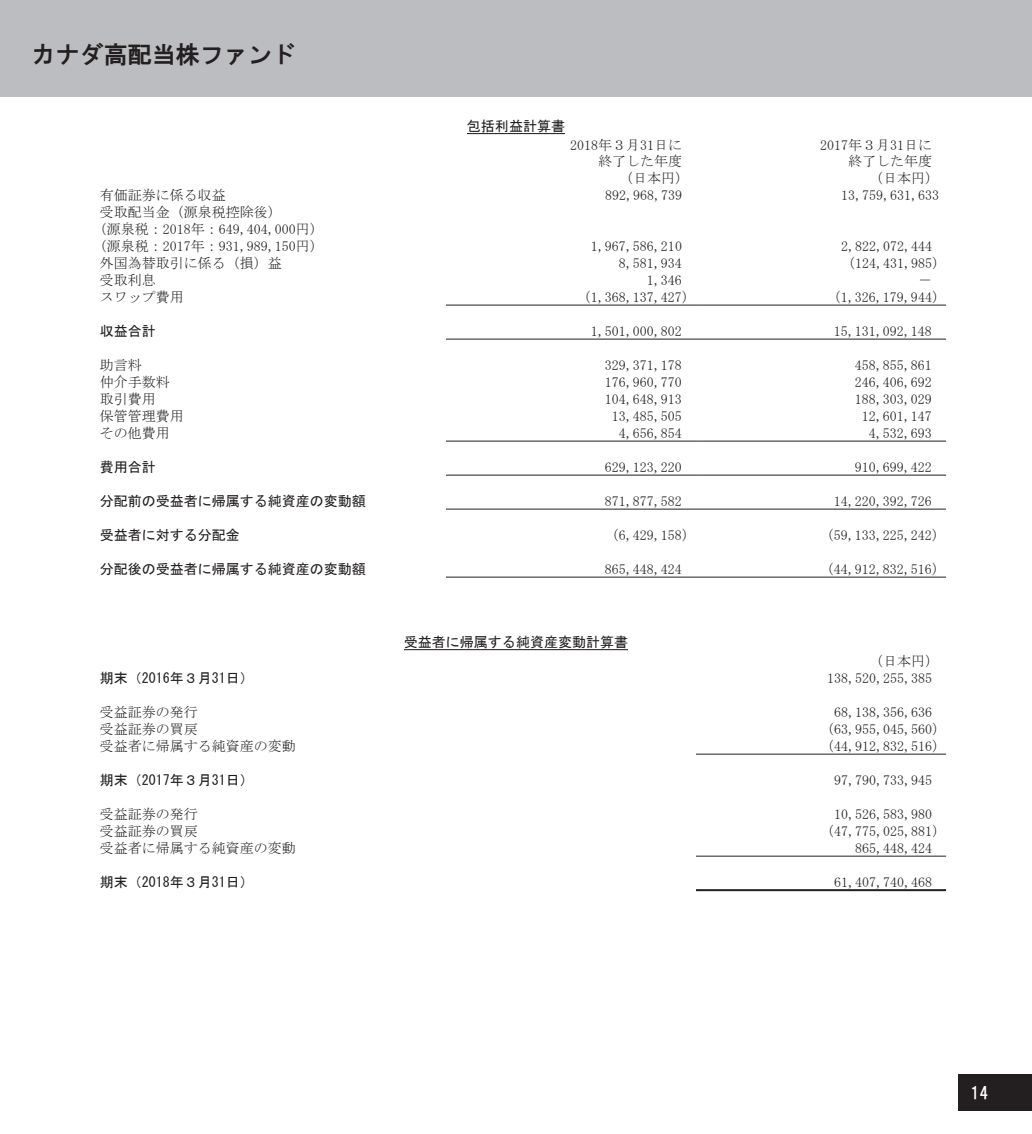
<style>
.page{position:relative;width:1032px;height:1134px;background:#fff}
.page>*{position:absolute;margin:0;border:0;box-sizing:border-box;transform-origin:0 0}
.t1{font:24px "HGS Gothic E";color:#231f20}
.t2{font:16.6px "HGS Gothic E";color:#fff}
.t3{font:14px/16px "MS Mincho";color:#231f20;text-align:right}
.t4{font:14px "MS Gothic";color:#231f20}
</style>
<div class="page">
<div style="left:958px;top:1074px;width:74px;height:37px;background:#231f20"></div>
<div style="left:0;top:0;width:1032px;height:96px;background:#bcbdc0"></div>
<hr style="left:446px;top:305px;width:250px;height:1px;background:#231f20">
<hr style="left:696px;top:305px;width:250px;height:1px;background:#231f20">
<hr style="left:446px;top:339px;width:250px;height:1px;background:#231f20">
<hr style="left:696px;top:339px;width:250px;height:1px;background:#231f20">
<hr style="left:446px;top:441px;width:250px;height:1px;background:#231f20">
<hr style="left:696px;top:441px;width:250px;height:1px;background:#231f20">
<hr style="left:446px;top:475px;width:250px;height:1px;background:#231f20">
<hr style="left:696px;top:475px;width:250px;height:1px;background:#231f20">
<hr style="left:446px;top:509px;width:250px;height:1px;background:#231f20">
<hr style="left:696px;top:509px;width:250px;height:1px;background:#231f20">
<hr style="left:446px;top:577px;width:250px;height:1px;background:#231f20">
<hr style="left:696px;top:577px;width:250px;height:1px;background:#231f20">
<hr style="left:467px;top:133px;width:98px;height:1px;background:#231f20">
<hr style="left:696px;top:754px;width:250px;height:1px;background:#231f20">
<hr style="left:696px;top:856px;width:250px;height:1px;background:#231f20">
<hr style="left:696px;top:889px;width:250px;height:2px;background:#231f20">
<hr style="left:404px;top:649px;width:224px;height:1px;background:#231f20">
<h1 class="t1" style="left:32px;top:42px;width:266px">カナダ高配当株ファンド</h1>
<p class="t4" style="left:467px;top:119px;width:99px">包括利益計算書</p>
<p class="t3" style="left:570px;top:137px;width:113px">2018年３月31日に終了した年度</p>
<p class="t3" style="left:820px;top:137px;width:113px">2017年３月31日に終了した年度</p>
<p class="t3" style="left:619px;top:170px;width:71px">（日本円）</p>
<p class="t3" style="left:869px;top:170px;width:71px">（日本円）</p>
<p class="t3" style="left:100px;top:187px;width:127px">有価証券に係る収益</p>
<p class="t3" style="left:605px;top:187px;width:78px">892,968,739</p>
<p class="t3" style="left:841px;top:187px;width:99px">13,759,631,633</p>
<p class="t3" style="left:93px;top:203px;width:232px;line-height:17px;text-align:left;text-indent:7px">受取配当金（源泉税控除後）<br>（源泉税：2018年：649,404,000円）（源泉税：2017年：931,989,150円）</p>
<p class="t3" style="left:591px;top:238px;width:92px">1,967,586,210</p>
<p class="t3" style="left:841px;top:238px;width:92px">2,822,072,444</p>
<p class="t3" style="left:100px;top:255px;width:183px">外国為替取引に係る（損）益</p>
<p class="t3" style="left:619px;top:255px;width:64px">8,581,934</p>
<p class="t3" style="left:841px;top:255px;width:106px">（124,431,985）</p>
<p class="t3" style="left:100px;top:272px;width:57px">受取利息</p>
<p class="t3" style="left:647px;top:272px;width:36px">1,346</p>
<p class="t3" style="left:918px;top:272px;width:15px">－</p>
<p class="t3" style="left:100px;top:288px;width:85px">スワップ費用</p>
<p class="t3" style="left:577px;top:288px;width:120px">（1,368,137,427）</p>
<p class="t3" style="left:827px;top:288px;width:120px">（1,326,179,944）</p>
<p class="t4" style="left:100px;top:324px;width:57px">収益合計</p>
<p class="t3" style="left:591px;top:323px;width:92px">1,501,000,802</p>
<p class="t3" style="left:834px;top:323px;width:99px">15,131,092,148</p>
<p class="t3" style="left:100px;top:357px;width:43px">助言料</p>
<p class="t3" style="left:605px;top:357px;width:78px">329,371,178</p>
<p class="t3" style="left:855px;top:357px;width:78px">458,855,861</p>
<p class="t3" style="left:100px;top:374px;width:71px">仲介手数料</p>
<p class="t3" style="left:605px;top:374px;width:78px">176,960,770</p>
<p class="t3" style="left:855px;top:374px;width:78px">246,406,692</p>
<p class="t3" style="left:100px;top:391px;width:57px">取引費用</p>
<p class="t3" style="left:605px;top:391px;width:78px">104,648,913</p>
<p class="t3" style="left:855px;top:391px;width:78px">188,303,029</p>
<p class="t3" style="left:100px;top:407px;width:85px">保管管理費用</p>
<p class="t3" style="left:612px;top:407px;width:71px">13,485,505</p>
<p class="t3" style="left:862px;top:407px;width:71px">12,601,147</p>
<p class="t3" style="left:100px;top:424px;width:72px">その他費用</p>
<p class="t3" style="left:619px;top:424px;width:64px">4,656,854</p>
<p class="t3" style="left:869px;top:424px;width:64px">4,532,693</p>
<p class="t4" style="left:100px;top:460px;width:57px">費用合計</p>
<p class="t3" style="left:605px;top:458px;width:78px">629,123,220</p>
<p class="t3" style="left:855px;top:458px;width:78px">910,699,422</p>
<p class="t4" style="left:100px;top:494px;width:267px">分配前の受益者に帰属する純資産の変動額</p>
<p class="t3" style="left:605px;top:493px;width:78px">871,877,582</p>
<p class="t3" style="left:834px;top:493px;width:99px">14,220,392,726</p>
<p class="t4" style="left:100px;top:528px;width:141px">受益者に対する分配金</p>
<p class="t3" style="left:605px;top:527px;width:92px">（6,429,158）</p>
<p class="t3" style="left:820px;top:527px;width:127px">（59,133,225,242）</p>
<p class="t4" style="left:100px;top:562px;width:267px">分配後の受益者に帰属する純資産の変動額</p>
<p class="t3" style="left:605px;top:561px;width:78px">865,448,424</p>
<p class="t3" style="left:820px;top:561px;width:127px">（44,912,832,516）</p>
<p class="t4" style="left:404px;top:635px;width:225px">受益者に帰属する純資産変動計算書</p>
<p class="t3" style="left:869px;top:653px;width:71px">（日本円）</p>
<p class="t4" style="left:100px;top:671px;width:155px">期末（2016年３月31日）</p>
<p class="t3" style="left:827px;top:670px;width:106px">138,520,255,385</p>
<p class="t3" style="left:100px;top:704px;width:99px">受益証券の発行</p>
<p class="t3" style="left:834px;top:704px;width:99px">68,138,356,636</p>
<p class="t3" style="left:100px;top:721px;width:99px">受益証券の買戻</p>
<p class="t3" style="left:820px;top:721px;width:127px">（63,955,045,560）</p>
<p class="t3" style="left:100px;top:738px;width:197px">受益者に帰属する純資産の変動</p>
<p class="t3" style="left:820px;top:738px;width:127px">（44,912,832,516）</p>
<p class="t4" style="left:100px;top:773px;width:155px">期末（2017年３月31日）</p>
<p class="t3" style="left:834px;top:772px;width:99px">97,790,733,945</p>
<p class="t3" style="left:100px;top:806px;width:99px">受益証券の発行</p>
<p class="t3" style="left:834px;top:806px;width:99px">10,526,583,980</p>
<p class="t3" style="left:100px;top:823px;width:99px">受益証券の買戻</p>
<p class="t3" style="left:820px;top:823px;width:127px">（47,775,025,881）</p>
<p class="t3" style="left:100px;top:840px;width:197px">受益者に帰属する純資産の変動</p>
<p class="t3" style="left:855px;top:840px;width:78px">865,448,424</p>
<p class="t4" style="left:100px;top:875px;width:155px">期末（2018年３月31日）</p>
<p class="t3" style="left:834px;top:874px;width:99px">61,407,740,468</p>
<p class="t2" style="left:970px;top:1085px;width:20px">14</p>
</div>
